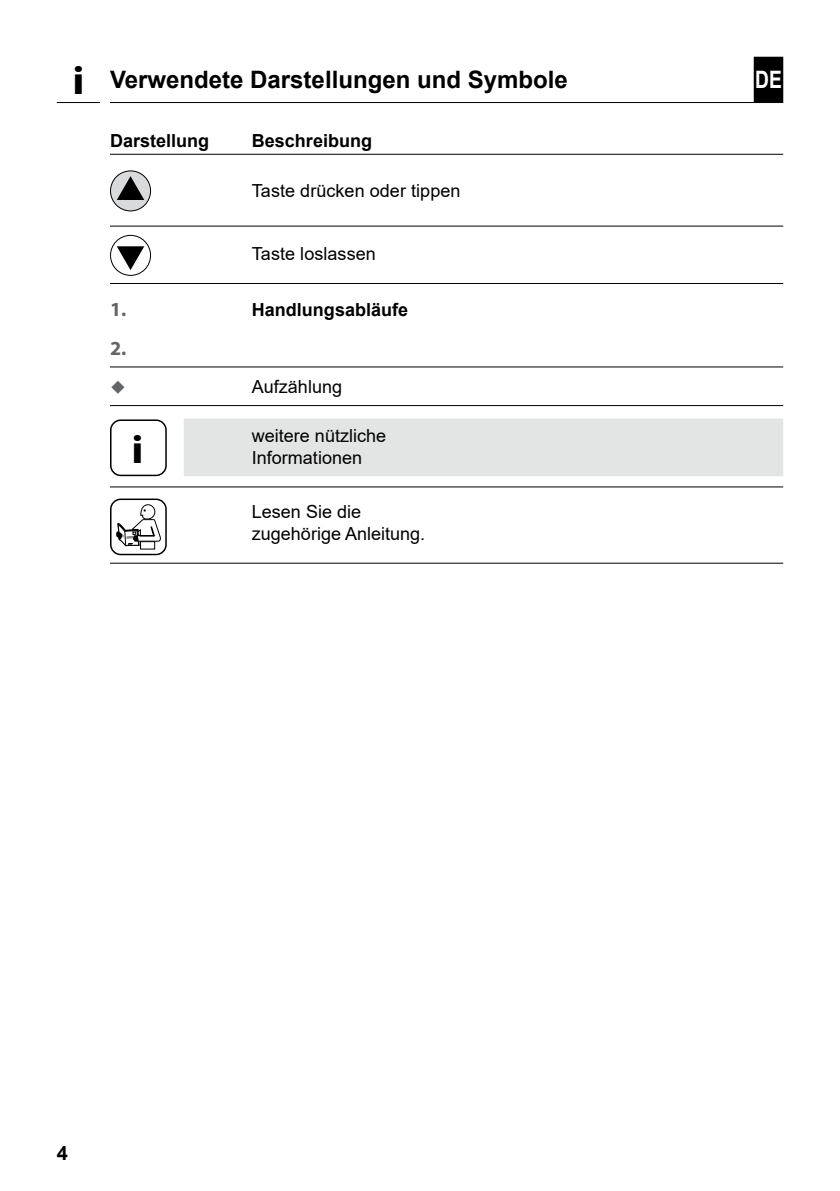
<style>
.page{position:relative;width:840px;height:1191px;background:#fff}
.page>*{position:absolute;margin:0;border:0;box-sizing:border-box;transform-origin:0 0}
.t1{font:700 40px "Myriad Pro";color:#000;scale:1.1 1}
.t2{font:700 24px "Arial";color:#000}
.t3{font:700 24px "Arial";color:#fff;scale:.8 1}
.t4{font:700 20px "Myriad Pro";color:#646567}
.t5{font:700 20px "Arial";color:#000}
.t6{font:18px/21.6px "Arial";color:#000}
.t7{font:700 18px "Arial";color:#000}
.s1{font-family:"Myriad Pro";font-size:40px}
</style>
<div class="page">
<hr style="left:110px;top:154px;width:672px;height:1px;background:#000">
<hr style="left:110px;top:226px;width:672px;height:1px;background:#000">
<hr style="left:110px;top:283px;width:672px;height:1px;background:#000">
<hr style="left:110px;top:366px;width:672px;height:1px;background:#000">
<hr style="left:110px;top:405px;width:672px;height:1px;background:#000">
<div style="left:184px;top:418px;width:598px;height:58px;background:#e3e4e4"></div>
<hr style="left:110px;top:486px;width:672px;height:1px;background:#000">
<hr style="left:110px;top:562px;width:672px;height:1px;background:#000">
<div style="left:110px;top:171px;width:40px;height:40px;background:#d9dadb;border-radius:50%"></div>
<div style="left:110px;top:170px;width:41px;height:41px;border:1px solid #000;border-radius:50%"></div>
<svg style="left:117px;top:176px;width:27px;height:24px"></svg>
<div style="left:110px;top:235px;width:41px;height:41px;border:1px solid #000;border-radius:50%"></div>
<svg style="left:117px;top:246px;width:27px;height:24px"></svg>
<div style="left:110px;top:419px;width:57px;height:57px;border:2px solid #000;border-radius:10px"></div>
<div style="left:140px;top:541px;width:15px;height:8px;border:1px solid #000"></div>
<svg style="left:117px;top:504px;width:44px;height:42px"></svg>
<div style="left:110px;top:498px;width:57px;height:57px;border:2px solid #000;border-radius:10px"></div>
<div style="left:754px;top:58px;width:27px;height:43px;background:#000"></div>
<div style="left:753px;top:57px;width:29px;height:45px;border:2px solid #000"></div>
<hr style="left:110px;top:102px;width:672px;height:1px;background:#000">
<hr style="left:57px;top:102px;width:43px;height:1px;background:#000">
<h2 class="t2" style="left:72px;top:63px;width:497px"><span class="s1">i</span> Verwendete Darstellungen und Symbole</h2>
<p class="t7" style="left:110px;top:128px;width:101px">Darstellung</p>
<p class="t7" style="left:252px;top:128px;width:122px">Beschreibung</p>
<p class="t6" style="left:252px;top:180px;width:210px">Taste drücken oder tippen</p>
<p class="t6" style="left:252px;top:243px;width:125px">Taste loslassen</p>
<p class="t4" style="left:110px;top:298px;width:18px">1.</p>
<p class="t7" style="left:252px;top:297px;width:158px">Handlungsabläufe</p>
<p class="t4" style="left:110px;top:336px;width:18px">2.</p>
<p class="t6" style="left:252px;top:376px;width:92px">Aufzählung</p>
<h1 class="t1" style="left:131px;top:427px;width:12px">i</h1>
<p class="t6" style="left:252px;top:425px;width:136px">weitere nützliche<br>Informationen</p>
<p class="t6" style="left:252px;top:501px;width:175px">Lesen Sie die zugehörige Anleitung.</p>
<h2 class="t3" style="left:754px;top:63px;width:35px">DE</h2>
<p class="t5" style="left:57px;top:1139px;width:13px">4</p>
</div>
